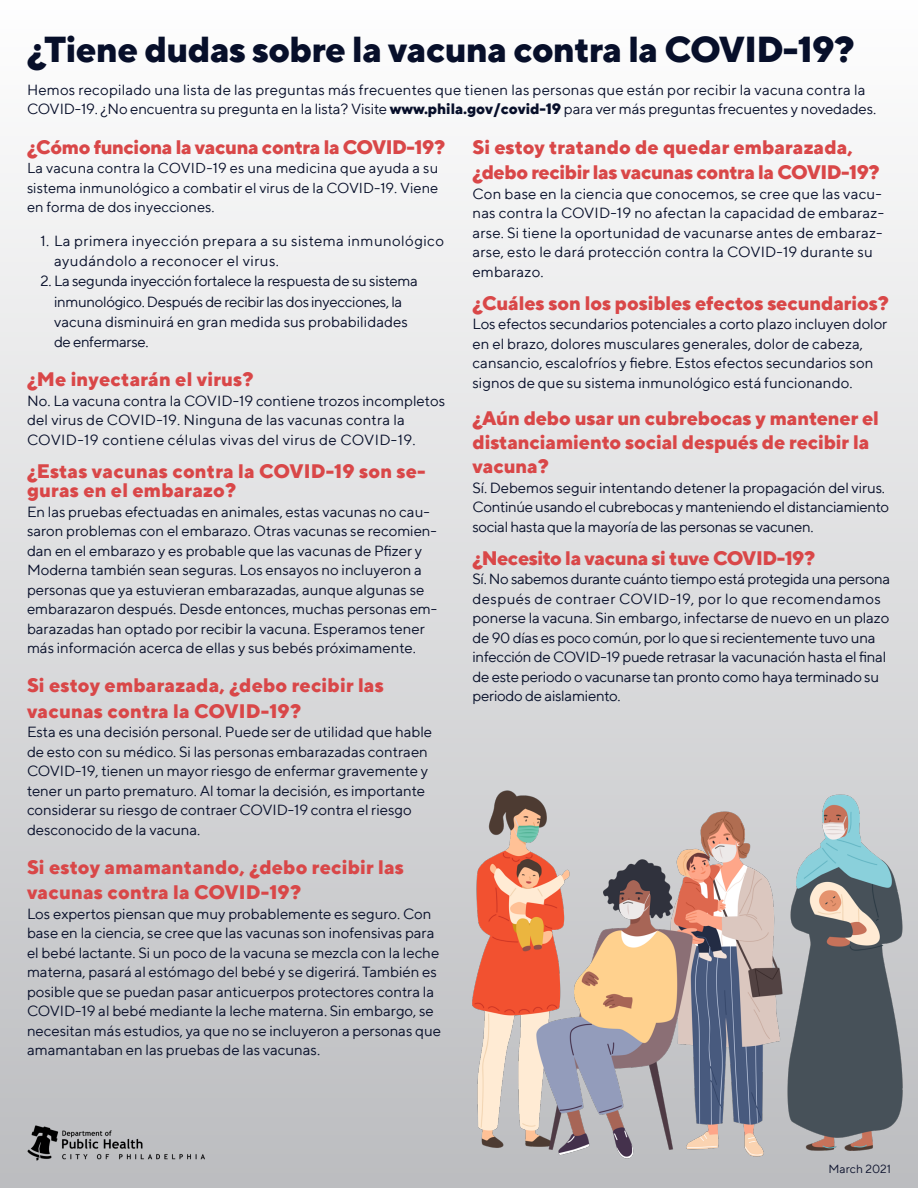
<style>
.page{position:relative;width:918px;height:1188px;background:#fff}
.page>*{position:absolute;margin:0;border:0;box-sizing:border-box;transform-origin:0 0}
.t1{font:800 36px "TT Norms";letter-spacing:-.02em;color:#070f2a}
.t2{font:800 19.5px/25.5px "TT Norms";letter-spacing:-.01em;color:#d94748}
.t3{font:15px/19.5px "TT Norms";letter-spacing:-.005em;color:#070f2a}
.t4{font:15px/19.5px "TT Norms";letter-spacing:-.025em;color:#070f2a}
.t5{font:15px/20.2px "TT Norms";letter-spacing:.025em;color:#070f2a}
.t6{font:14.7px/19.5px "TT Norms";color:#070f2a;text-align:justify}
.t7{font:12px "TT Norms";color:#0c122d}
.s1{font-weight:800}
</style>
<div class="page">
<div style="left:0;top:0;width:918px;height:1188px;background:linear-gradient(to bottom,#fefefe,#bcbdc0)"></div>
<img style="left:472px;top:790px;width:432px;height:371px">
<img style="left:27px;top:1125px;width:189px;height:36px">
<p class="t1" style="left:27px;top:26px;width:829px">¿Tiene dudas sobre la vacuna contra la COVID-19?</p>
<p class="t3" style="left:27px;top:79px;width:851px">Hemos recopilado una lista de las preguntas más frecuentes que tienen las personas que están por recibir la vacuna contra la<br>COVID-19. ¿No encuentra su pregunta en la lista? Visite <span class="s1">www.phila.gov/covid-19</span> para ver más preguntas frecuentes y novedades.</p>
<p class="t2" style="left:27px;top:134px;width:420px">¿Cómo funciona la vacuna contra la COVID-19?</p>
<p class="t6" style="left:27px;top:158px;width:413px">La vacuna contra la COVID-19 es una medicina que ayuda a su sistema inmunológico a combatir el virus de la COVID-19. Viene en forma de dos inyecciones.</p>
<p class="t5" style="left:54px;top:230px;width:392px;text-indent:-14px">1. La primera inyección prepara a su sistema inmunológico ayudándolo a reconocer el virus.</p>
<p class="t3" style="left:54px;top:271px;width:366px;line-height:20.2px;text-indent:-14px">2. La segunda inyección fortalece la respuesta de su sistema inmunológico. Después de recibir las dos inyecciones, la vacuna disminuirá en gran medida sus probabilidades de enfermarse.</p>
<p class="t2" style="left:27px;top:366px;width:228px">¿Me inyectarán el virus?</p>
<p class="t3" style="left:27px;top:390px;width:420px">No. La vacuna contra la COVID-19 contiene trozos incompletos del virus de COVID-19. Ninguna de las vacunas contra la<br>COVID-19 contiene células vivas del virus de COVID-19.</p>
<p class="t2" style="left:27px;top:461px;width:400px;line-height:19.5px">¿Estas vacunas contra la COVID-19 son se&shy;guras en el embarazo?</p>
<p class="t3" style="left:27px;top:501px;width:412px">En las pruebas efectuadas en animales, estas vacunas no cau&shy;saron problemas con el embarazo. Otras vacunas se recomien&shy;dan en el embarazo y es probable que las vacunas de Pfizer y Moderna también sean seguras. Los ensayos no incluyeron a personas que ya estuvieran embarazadas, aunque algunas se embarazaron después. Desde entonces, muchas personas em&shy;barazadas han optado por recibir la vacuna. Esperamos tener más información acerca de ellas y sus bebés próximamente.</p>
<p class="t2" style="left:27px;top:672px;width:358px">Si estoy embarazada, ¿debo recibir las vacunas contra la COVID-19?</p>
<p class="t3" style="left:27px;top:722px;width:407px">Esta es una decisión personal. Puede ser de utilidad que hable de esto con su médico. Si las personas embarazadas contraen COVID-19, tienen un mayor riesgo de enfermar gravemente y tener un parto prematuro. Al tomar la decisión, es importante considerar su riesgo de contraer COVID-19 contra el riesgo desconocido de la vacuna.</p>
<p class="t2" style="left:27px;top:854px;width:379px">Si estoy amamantando, ¿debo recibir las vacunas contra la COVID-19?</p>
<p class="t3" style="left:27px;top:903px;width:416px">Los expertos piensan que muy probablemente es seguro. Con base en la ciencia, se cree que las vacunas son inofensivas para el bebé lactante. Si un poco de la vacuna se mezcla con la leche materna, pasará al estómago del bebé y se digerirá. También es posible que se puedan pasar anticuerpos protectores contra la COVID-19 al bebé mediante la leche materna. Sin embargo, se necesitan más estudios, ya que no se incluyeron a personas que amamantaban en las pruebas de las vacunas.</p>
<p class="t2" style="left:472px;top:134px;width:409px">Si estoy tratando de quedar embarazada, ¿debo recibir las vacunas contra la COVID-19?</p>
<p class="t3" style="left:472px;top:183px;width:413px">Con base en la ciencia que conocemos, se cree que las vacu&shy;nas contra la COVID-19 no afectan la capacidad de embaraz&shy;arse. Si tiene la oportunidad de vacunarse antes de embaraz&shy;arse, esto le dará protección contra la COVID-19 durante su embarazo.</p>
<p class="t2" style="left:472px;top:290px;width:418px">¿Cuáles son los posibles efectos secundarios?</p>
<p class="t3" style="left:472px;top:314px;width:416px">Los efectos secundarios potenciales a corto plazo incluyen dolor en el brazo, dolores musculares generales, dolor de cabeza, cansancio, escalofríos y fiebre. Estos efectos secundarios son signos de que su sistema inmunológico está funcionando.</p>
<p class="t2" style="left:472px;top:406px;width:408px;line-height:24px">¿Aún debo usar un cubrebocas y mantener el distanciamiento social después de recibir la vacuna?</p>
<p class="t4" style="left:472px;top:477px;width:418px">Sí. Debemos seguir intentando detener la propagación del virus.<br>Continúe usando el cubrebocas y manteniendo el distanciamiento social hasta que la mayoría de las personas se vacunen.</p>
<p class="t2" style="left:472px;top:545px;width:344px">¿Necesito la vacuna si tuve COVID-19?</p>
<p class="t3" style="left:472px;top:569px;width:419px">Sí. No sabemos durante cuánto tiempo está protegida una persona después de contraer COVID-19, por lo que recomendamos ponerse la vacuna. Sin embargo, infectarse de nuevo en un plazo de 90 días es poco común, por lo que si recientemente tuvo una infección de COVID-19 puede retrasar la vacunación hasta el final de este periodo o vacunarse tan pronto como haya terminado su periodo de aislamiento.</p>
<p class="t7" style="left:829px;top:1161px;width:64px">March 2021</p>
</div>
